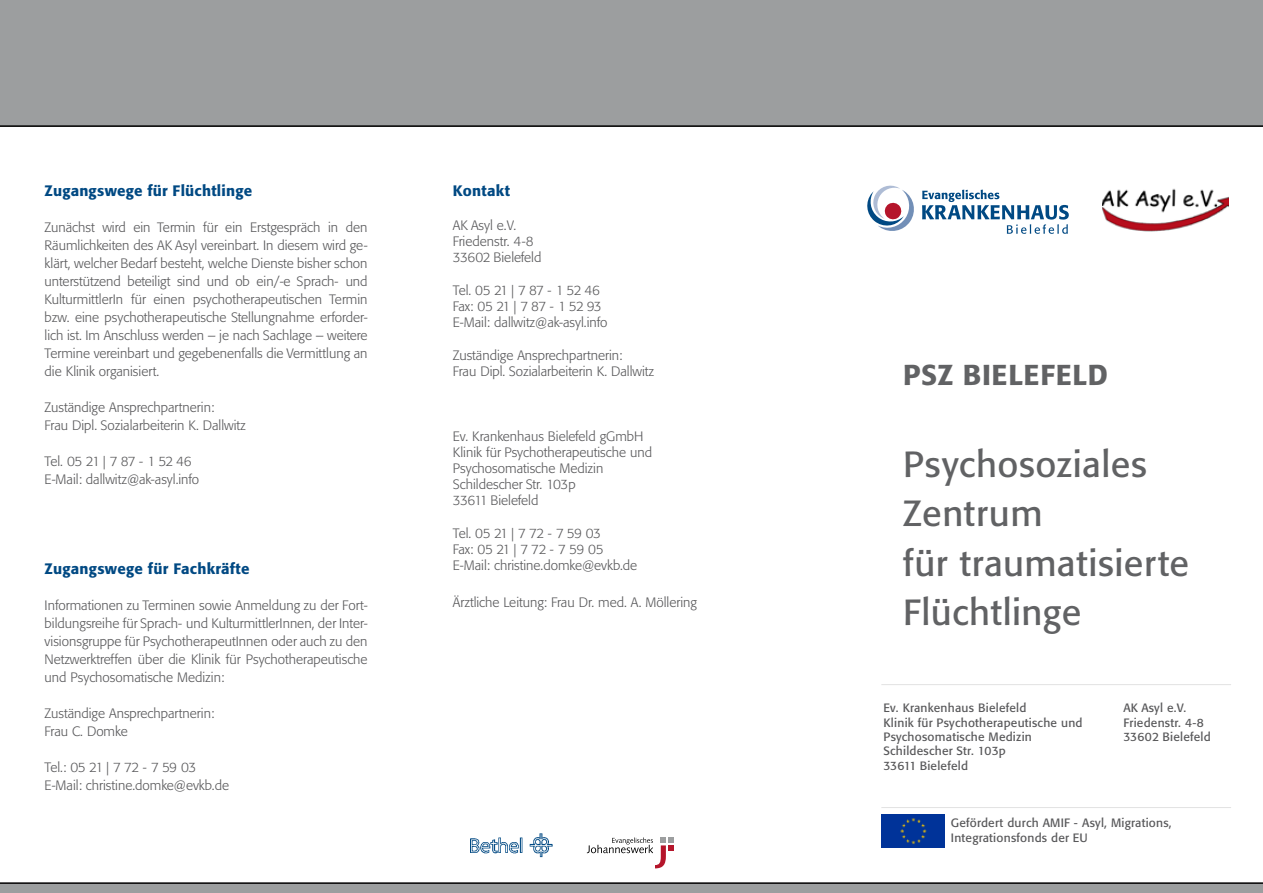
<style>
.page{position:relative;width:1263px;height:893px;background:#fff}
.page>*{position:absolute;margin:0;border:0;box-sizing:border-box;transform-origin:0 0}
.t1{font:36px/49.5px "Formata BQ";letter-spacing:.015em;color:#616264}
.t2{font:500 28.5px "Formata BQ";letter-spacing:.025em;color:#616264}
.t3{font:500 15px "Formata BQ";letter-spacing:.02em;color:#004983}
.t4{font:300 13.5px/18px "Formata BQ";color:#58585a}
.t5{font:12px/14.4px "Formata BQ";letter-spacing:.02em;color:#58585a}
</style>
<div class="page">
<svg style="left:867px;top:186px;width:202px;height:48px"></svg>
<img style="left:470px;top:833px;width:83px;height:25px">
<svg style="left:587px;top:837px;width:86px;height:31px"></svg>
<div style="left:0;top:0;width:1263px;height:127px;background:#9c9e9f"></div>
<img style="left:1102px;top:188px;width:127px;height:44px">
<hr style="left:881px;top:684px;width:350px;height:1px;background:#707172">
<svg style="left:0;top:882px;width:1263px;height:11px"></svg>
<hr style="left:881px;top:807px;width:350px;height:1px;background:#707172">
<img style="left:881px;top:814px;width:63px;height:33px">
<p class="t3" style="left:45px;top:181px;width:209px">Zugangswege für Flüchtlinge</p>
<p class="t4" style="left:45px;top:218px;width:324px;text-align:justify">Zunächst wird ein Termin für ein Erstgespräch in den Räumlichkeiten des AK Asyl vereinbart. In diesem wird ge&shy;klärt, welcher Bedarf besteht, welche Dienste bisher schon unterstützend beteiligt sind und ob ein/-e Sprach- und KulturmittlerIn für einen psychotherapeutischen Termin bzw. eine psychotherapeutische Stellungnahme erforder&shy;lich ist. Im Anschluss werden – je nach Sachlage – weitere Termine vereinbart und gegebenenfalls die Vermittlung an die Klinik organisiert.</p>
<p class="t4" style="left:45px;top:398px;width:203px">Zuständige Ansprechpartnerin:<br>Frau Dipl. Sozialarbeiterin K. Dallwitz</p>
<p class="t4" style="left:45px;top:452px;width:156px">Tel. 05 21 | 7 87 - 1 52 46<br>E-Mail: dallwitz@ak-asyl.info</p>
<p class="t3" style="left:45px;top:559px;width:207px">Zugangswege für Fachkräfte</p>
<p class="t4" style="left:45px;top:596px;width:324px;text-align:justify">Informationen zu Terminen sowie Anmeldung zu der Fort&shy;bildungsreihe für Sprach- und KulturmittlerInnen, der Inter&shy;visionsgruppe für PsychotherapeutInnen oder auch zu den Netzwerktreffen über die Klinik für Psychotherapeutische und Psychosomatische Medizin:</p>
<p class="t4" style="left:45px;top:704px;width:171px">Zuständige Ansprechpartnerin:<br>Frau C. Domke</p>
<p class="t4" style="left:45px;top:758px;width:186px">Tel.: 05 21 | 7 72 - 7 59 03<br>E-Mail: christine.domke@evkb.de</p>
<p class="t3" style="left:453px;top:181px;width:59px">Kontakt</p>
<p class="t4" style="left:453px;top:217px;width:90px;line-height:16.2px">AK Asyl e.V.<br>Friedenstr. 4-8<br>33602 Bielefeld</p>
<p class="t4" style="left:453px;top:282px;width:156px;line-height:16.2px">Tel. 05 21 | 7 87 - 1 52 46<br>Fax: 05 21 | 7 87 - 1 52 93<br>E-Mail: dallwitz@ak-asyl.info</p>
<p class="t4" style="left:453px;top:347px;width:203px;line-height:16.2px">Zuständige Ansprechpartnerin:<br>Frau Dipl. Sozialarbeiterin K. Dallwitz</p>
<p class="t4" style="left:453px;top:428px;width:201px;line-height:16.2px">Ev. Krankenhaus Bielefeld gGmbH<br>Klinik für Psychotherapeutische und<br>Psychosomatische Medizin<br>Schildescher Str. 103p<br>33611 Bielefeld</p>
<p class="t4" style="left:453px;top:525px;width:186px;line-height:16.2px">Tel. 05 21 | 7 72 - 7 59 03<br>Fax: 05 21 | 7 72 - 7 59 05<br>E-Mail: christine.domke@evkb.de</p>
<p class="t4" style="left:453px;top:594px;width:246px">Ärztliche Leitung: Frau Dr. med. A. Möllering</p>
<h2 class="t2" style="left:903px;top:357px;width:206px">PSZ BIELEFELD</h2>
<h1 class="t1" style="left:903px;top:439px;width:288px">Psychosoziales<br>Zentrum<br>für traumatisierte<br>Flüchtlinge</h1>
<p class="t5" style="left:883px;top:701px;width:145px">Ev. Krankenhaus Bielefeld</p>
<p class="t5" style="left:1123px;top:701px;width:64px">AK Asyl e.V.</p>
<p class="t5" style="left:883px;top:715px;width:201px">Klinik für Psychotherapeutische und</p>
<p class="t5" style="left:1123px;top:715px;width:82px">Friedenstr. 4-8</p>
<p class="t5" style="left:883px;top:729px;width:150px">Psychosomatische Medizin</p>
<p class="t5" style="left:1123px;top:729px;width:89px">33602 Bielefeld</p>
<p class="t5" style="left:883px;top:744px;width:124px">Schildescher Str. 103p<br>33611 Bielefeld</p>
<p class="t5" style="left:951px;top:816px;width:222px">Gefördert durch AMIF - Asyl, Migrations,<br>Integrationsfonds der EU</p>
</div>
